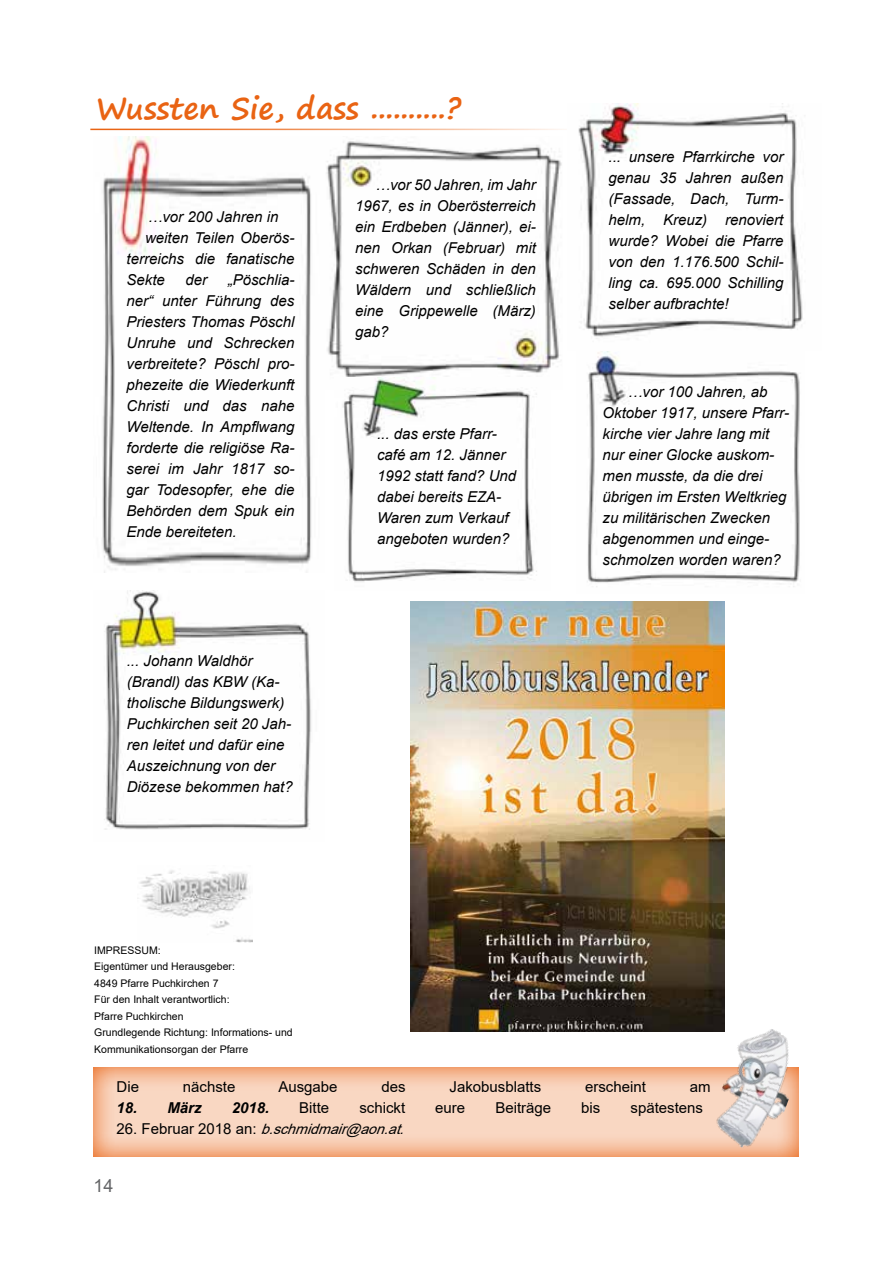
<style>
.page{position:relative;width:893px;height:1263px;background:#fff}
.page>*{position:absolute;margin:0;border:0;box-sizing:border-box;transform-origin:0 0}
.t1{font:700 30px "Segoe Print";color:#e96313}
.t2{font:18px "Arial";color:#646567}
.t3{font:italic 15px/21px "Arial";color:#000;text-align:justify}
.t4{font:15px "Arial";color:#000}
.t5{font:italic 700 15px "Arial";color:#000}
.t6{font:italic 14.25px "Arial";color:#000}
.t7{font:10.5px/16.5px "Arial";color:#000}
.s1{font-style:normal;font-size:15px}
</style>
<div class="page">
<img style="left:326px;top:141px;width:236px;height:237px">
<hr style="left:90px;top:129px;width:485px;height:1px;background:#e96313">
<img style="left:568px;top:104px;width:235px;height:235px">
<img style="left:587px;top:351px;width:213px;height:236px">
<img style="left:342px;top:378px;width:195px;height:204px">
<img style="left:102px;top:137px;width:210px;height:435px">
<img style="left:139px;top:870px;width:113px;height:72px">
<div style="left:81px;top:1058px;width:718px;height:99px;background:#fff;opacity:.75"></div>
<img style="left:705px;top:1020px;width:94px;height:137px">
<img style="left:410px;top:602px;width:314px;height:430px">
<img style="left:104px;top:591px;width:207px;height:239px">
<h1 class="t1" style="left:96px;top:81px;width:366px">Wussten Sie, dass ..........?</h1>
<p class="t3" style="left:147px;top:206px;width:132px">…vor 200 Jahren in</p>
<p class="t3" style="left:145px;top:227px;width:151px">weiten Teilen Oberös-</p>
<p class="t3" style="left:127px;top:248px;width:169px">terreichs die fanatische</p>
<p class="t3" style="left:127px;top:269px;width:40px">Sekte</p>
<p class="t3" style="left:186px;top:269px;width:23px">der</p>
<p class="t3" style="left:127px;top:269px;width:169px;text-indent:101px">„Pöschlia&shy;ner“ unter Führung des Priesters Thomas Pöschl Unruhe und Schrecken verbreitete? Pöschl pro&shy;phezeite die Wiederkunft Christi und das nahe Weltende. In Ampflwang forderte die religiöse Ra&shy;serei im Jahr 1817 so&shy;gar Todesopfer, ehe die Behörden dem Spuk ein Ende bereiteten.</p>
<p class="t3" style="left:127px;top:650px;width:167px;text-align:left">... Johann Waldhör (Brandl) das KBW (Ka&shy;tholische Bildungswerk)<br>Puchkirchen seit 20 Jah&shy;ren leitet und dafür eine<br>Auszeichnung von der<br>Diözese bekommen hat?</p>
<p class="t3" style="left:355px;top:175px;width:182px;text-indent:20px">…vor 50 Jahren, im Jahr 1967, es in Oberösterreich ein Erdbeben (Jänner), ei&shy;nen Orkan (Februar) mit schweren Schäden in den Wäldern und schließlich eine Grippewelle (März) gab?</p>
<p class="t3" style="left:377px;top:424px;width:141px;text-align:left">... das erste Pfarr&shy;café am 12. Jänner<br>1992 statt fand? Und dabei bereits EZA-<br>Waren zum Verkauf angeboten wurden?</p>
<p class="t3" style="left:609px;top:146px;width:176px">... unsere Pfarrkirche vor genau 35 Jahren außen (Fassade, Dach, Turm&shy;helm, Kreuz) renoviert wurde? Wobei die Pfarre von den 1.176.500 Schil&shy;ling ca. 695.000 Schilling selber aufbrachte!</p>
<p class="t3" style="left:602px;top:381px;width:188px;text-align:left;text-indent:25px">…vor 100 Jahren, ab<br>Oktober 1917, unsere Pfarr&shy;kirche vier Jahre lang mit nur einer Glocke auskom&shy;men musste, da die drei übrigen im Ersten Weltkrieg zu militärischen Zwecken abgenommen und einge&shy;schmolzen worden waren?</p>
<p class="t7" style="left:94px;top:942px;width:200px">IMPRESSUM:<br>Eigentümer und Herausgeber:<br>4849 Pfarre Puchkirchen 7<br>Für den Inhalt verantwortlich:<br>Pfarre Puchkirchen<br>Grundlegende Richtung: Informations- und<br>Kommunikationsorgan der Pfarre</p>
<p class="t4" style="left:117px;top:1077px;width:24px">Die</p>
<p class="t4" style="left:183px;top:1077px;width:54px">nächste</p>
<p class="t4" style="left:278px;top:1077px;width:61px">Ausgabe</p>
<p class="t4" style="left:381px;top:1077px;width:26px">des</p>
<p class="t4" style="left:449px;top:1077px;width:93px">Jakobusblatts</p>
<p class="t4" style="left:585px;top:1077px;width:62px">erscheint</p>
<p class="t4" style="left:690px;top:1077px;width:22px">am</p>
<p class="t5" style="left:117px;top:1098px;width:87px">18. März</p>
<p class="t5" style="left:232px;top:1098px;width:39px">2018.</p>
<p class="t4" style="left:299px;top:1098px;width:32px">Bitte</p>
<p class="t4" style="left:359px;top:1098px;width:47px">schickt</p>
<p class="t4" style="left:435px;top:1098px;width:32px">eure</p>
<p class="t4" style="left:495px;top:1098px;width:57px">Beiträge</p>
<p class="t4" style="left:581px;top:1098px;width:21px">bis</p>
<p class="t4" style="left:630px;top:1098px;width:74px">spätestens</p>
<p class="t6" style="left:117px;top:1120px;width:296px"><span class="s1">2 6 . F e b r u a r 2 0 1 8 a n :</span> b.schmidmair@aon.at.</p>
<p class="t2" style="left:94px;top:1173px;width:22px">14</p>
</div>
